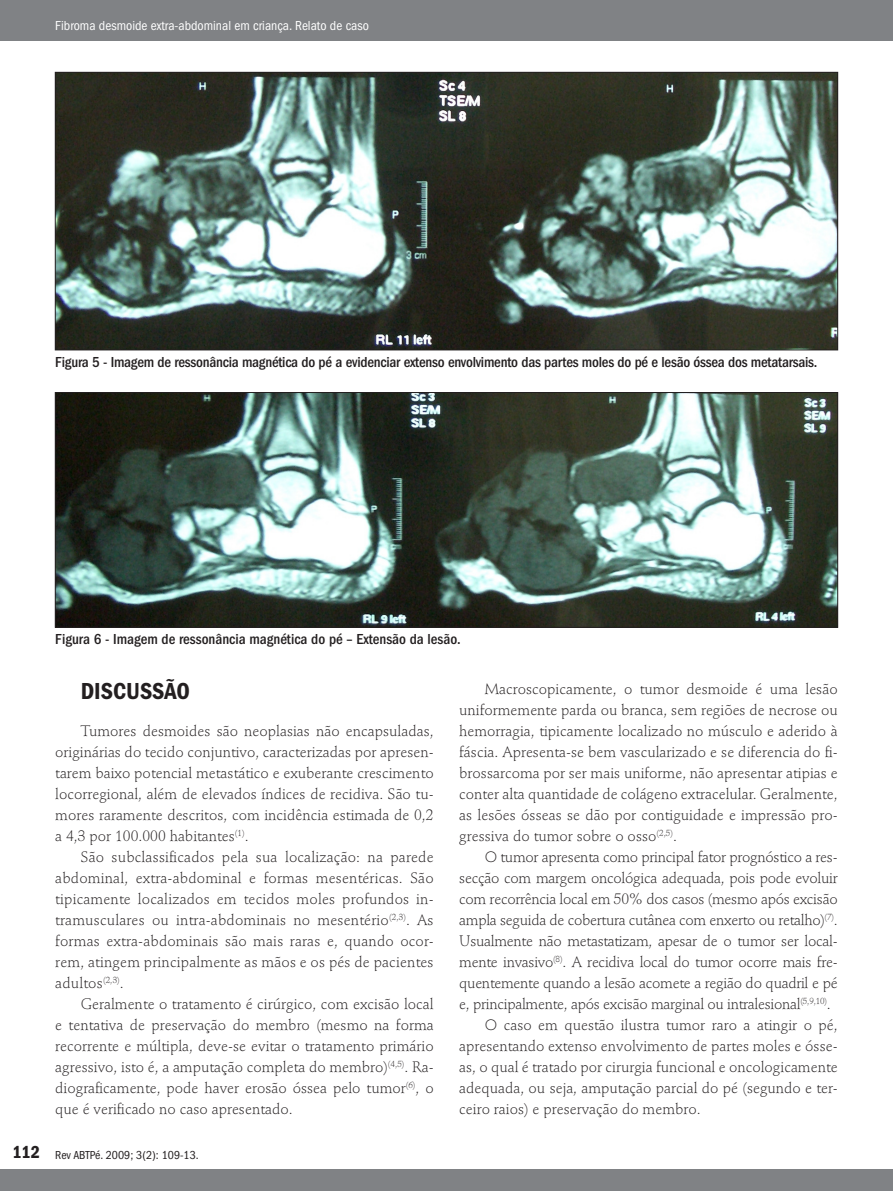
<style>
.page{position:relative;width:893px;height:1191px;background:#fff}
.page>*{position:absolute;margin:0;border:0;box-sizing:border-box;transform-origin:0 0}
._05_1_Sub1{font:24px "ITC Franklin Gothic Std Dm Cd";color:#231f20}
._05_0_Texto_txt{font:300 15px/21px "Stempel Schneidler Std";color:#231f20;text-align:justify}
._06_0_Tabela_título{font:500 condensed 15px "ITC Franklin Gothic Std";letter-spacing:-.015em;color:#231f20}
.t1{font:condensed 13.5px "ITC Franklin Gothic Std";color:#fff}
.t2{font:condensed 12px "ITC Franklin Gothic Std";color:#231f20}
.s1{font-family:"ITC Franklin Gothic Std Dm Cd";font-stretch:normal;font-size:18px}
</style>
<div class="page">
<div style="left:0;top:0;width:893px;height:40px;background:#808285"></div>
<div style="left:0;top:1169px;width:893px;height:22px;background:#808285"></div>
<img style="left:57px;top:394px;width:779px;height:231px">
<div style="left:55px;top:392px;width:783px;height:235px;border:1px solid #231f20"></div>
<img style="left:57px;top:74px;width:779px;height:274px">
<p class="t1" style="left:55px;top:18px;width:315px">Fibroma desmoide extra-abdominal em criança. Relato de caso</p>
<p class="_06_0_Tabela_título" style="left:55px;top:353px;width:764px">Figura 5 - Imagem de ressonância magnética do pé a evidenciar extenso envolvimento das partes moles do pé e lesão óssea dos metatarsais.</p>
<p class="_06_0_Tabela_título" style="left:55px;top:630px;width:407px">Figura 6 - Imagem de ressonância magnética do pé – Extensão da lesão.</p>
<p class="_05_1_Sub1" style="left:81px;top:677px;width:111px">DISCUSSÃO</p>
<p class="_05_0_Texto_txt" style="left:55px;top:720px;width:380px;text-indent:26px">Tumores desmoides são neoplasias não encapsuladas, originárias do tecido conjuntivo, caracterizadas por apresen&shy;tarem baixo potencial metastático e exuberante crescimento locorregional, além de elevados índices de recidiva. São tu&shy;mores raramente descritos, com incidência estimada de 0,2 a 4,3 por 100.000 habitantes<sup>(1)</sup>.</p>
<p class="_05_0_Texto_txt" style="left:55px;top:846px;width:380px;text-indent:26px">São subclassificados pela sua localização: na parede abdominal, extra-abdominal e formas mesentéricas. São tipicamente localizados em tecidos moles profundos in&shy;tramusculares ou intra-abdominais no mesentério<sup>(2,3)</sup>. As formas extra-abdominais são mais raras e, quando ocor&shy;rem, atingem principalmente as mãos e os pés de pacientes adultos<sup>(2,3)</sup>.</p>
<p class="_05_0_Texto_txt" style="left:55px;top:993px;width:380px;text-indent:26px">Geralmente o tratamento é cirúrgico, com excisão local e tentativa de preservação do membro (mesmo na forma recorrente e múltipla, deve-se evitar o tratamento primário agressivo, isto é, a amputação completa do membro)<sup>(4,5)</sup>. Ra&shy;diograficamente, pode haver erosão óssea pelo tumor<sup>(6)</sup>, o que é verificado no caso apresentado.</p>
<p class="t2" style="left:12px;top:1148px;width:188px"><span class="s1">112</span> Rev ABTPé. 2009; 3(2): 109-13.</p>
<p class="_05_0_Texto_txt" style="left:459px;top:678px;width:380px;text-indent:26px">Macroscopicamente, o tumor desmoide é uma lesão uniformemente parda ou branca, sem regiões de necrose ou hemorragia, tipicamente localizado no músculo e aderido à fáscia. Apresenta-se bem vascularizado e se diferencia do fi&shy;brossarcoma por ser mais uniforme, não apresentar atipias e conter alta quantidade de colágeno extracelular. Geralmente, as lesões ósseas se dão por contiguidade e impressão pro&shy;gressiva do tumor sobre o osso<sup>(2,5)</sup>.</p>
<p class="_05_0_Texto_txt" style="left:459px;top:846px;width:380px;text-indent:26px">O tumor apresenta como principal fator prognóstico a res&shy;secção com margem oncológica adequada, pois pode evoluir com recorrência local em 50% dos casos (mesmo após excisão ampla seguida de cobertura cutânea com enxerto ou retalho)<sup>(7)</sup>.<br>Usualmente não metastatizam, apesar de o tumor ser local&shy;mente invasivo<sup>(8)</sup>. A recidiva local do tumor ocorre mais fre&shy;quentemente quando a lesão acomete a região do quadril e pé e, principalmente, após excisão marginal ou intralesional<sup>(5,9,10)</sup>.</p>
<p class="_05_0_Texto_txt" style="left:459px;top:1014px;width:380px;text-indent:26px">O caso em questão ilustra tumor raro a atingir o pé, apresentando extenso envolvimento de partes moles e ósse&shy;as, o qual é tratado por cirurgia funcional e oncologicamente adequada, ou seja, amputação parcial do pé (segundo e ter&shy;ceiro raios) e preservação do membro.</p>
</div>
